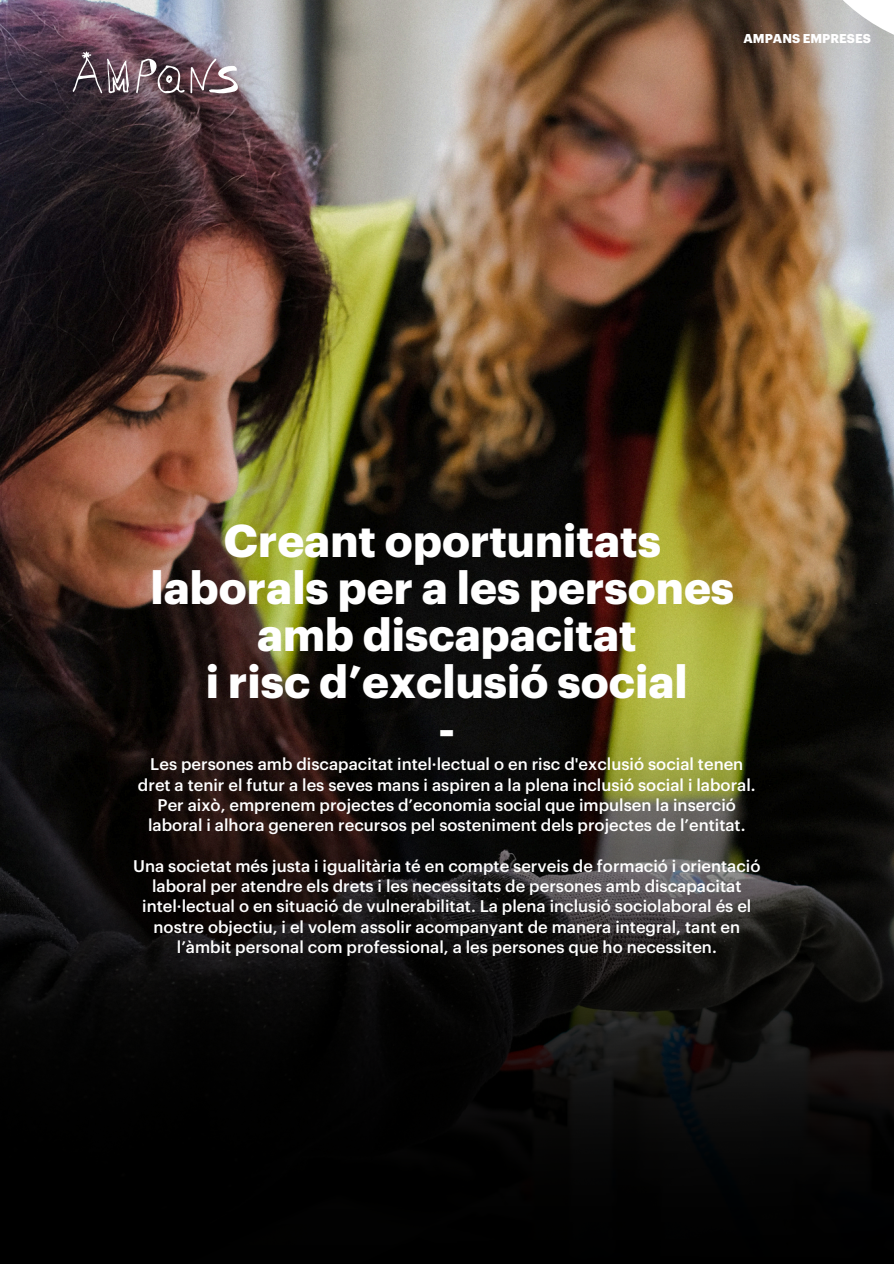
<style>
.page{position:relative;width:894px;height:1264px;background:#fff}
.page>*{position:absolute;margin:0;border:0;box-sizing:border-box;transform-origin:0 0}
.t1{font:700 45px/47.2px "Graphik";color:#fff;text-align:center}
.t2{font:500 16.5px/20.2px "Graphik";color:#fff;text-align:center}
.t3{font:700 12.6px "Graphik";color:#fff}
</style>
<div class="page">
<img style="left:0;top:0;width:893px;height:666px">
<svg style="left:771px;top:0;width:122px;height:62px;background:#b1a8a1"></svg>
<svg style="left:73px;top:52px;width:56px;height:41px;background:#6d5c66"></svg>
<svg style="left:136px;top:58px;width:102px;height:36px;background:#856f77"></svg>
<img style="left:0;top:666px;width:893px;height:597px">
<p class="t3" style="left:743px;top:33px;width:129px">AMPANS EMPRESES</p>
<p class="t1" style="left:150px;top:518px;width:585px">Creant oportunitats laborals per a les persones amb discapacitat<br>i risc d’exclusió social<br>-</p>
<p class="t2" style="left:138px;top:755px;width:619px">Les persones amb discapacitat intel·lectual o en risc d'exclusió social tenen dret a tenir el futur a les seves mans i aspiren a la plena inclusió social i laboral.<br>Per això, emprenem projectes d’economia social que impulsen la inserció laboral i alhora generen recursos pel sosteniment dels projectes de l’entitat.</p>
<h1 class="t2" style="left:133px;top:856px;width:628px">Una societat més justa i igualitària té en compte serveis de formació i orientació laboral per atendre els drets i les necessitats de persones amb discapacitat intel·lectual o en situació de vulnerabilitat. La plena inclusió sociolaboral és el nostre objectiu, i el volem assolir acompanyant de manera integral, tant en l’àmbit personal com professional, a les persones que ho necessiten.</h1>
</div>
